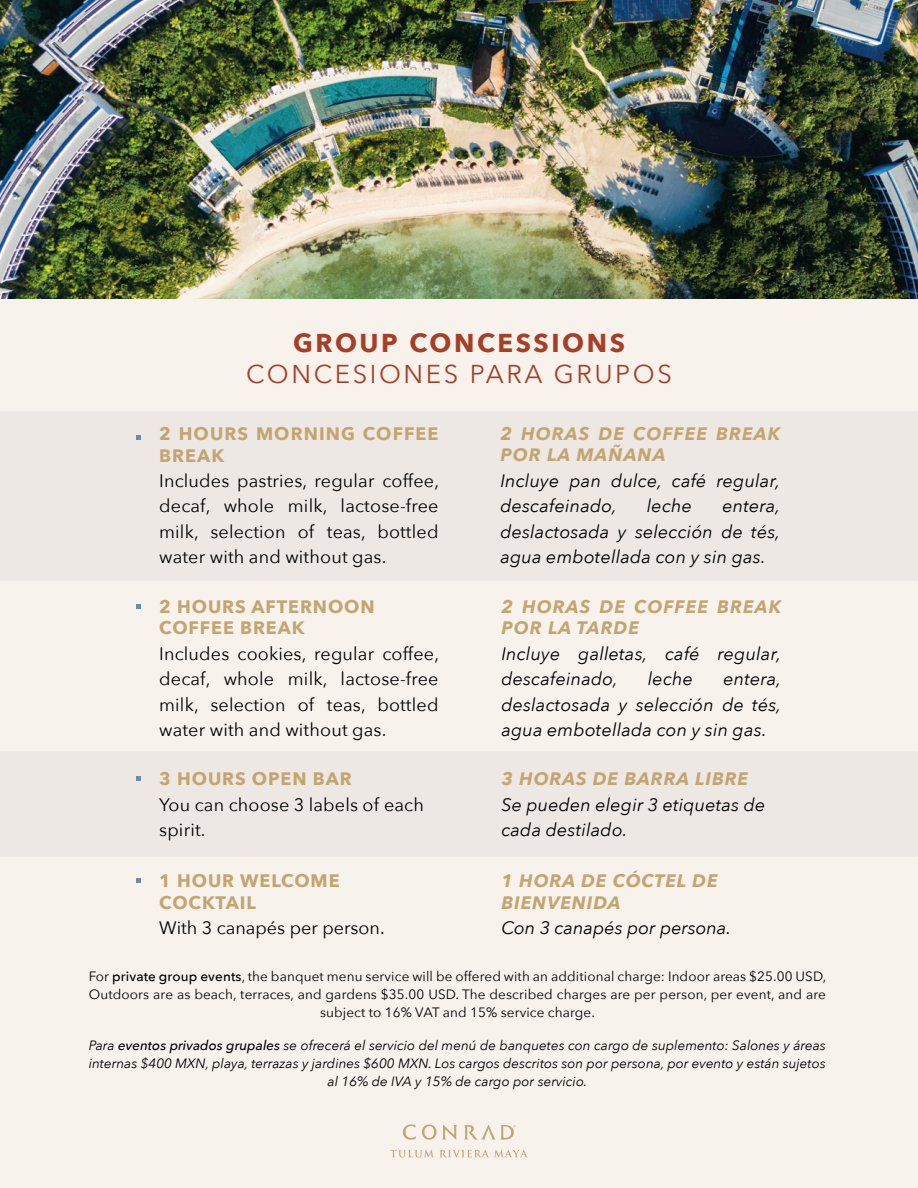
<style>
.page{position:relative;width:918px;height:1188px;background:#f7f2ec}
.page>*{position:absolute;margin:0;border:0;box-sizing:border-box;transform-origin:0 0}
.t1{font:25.8px "Avenir Next";letter-spacing:.1em;color:#a63f27}
.t2{font:700 25.8px "Avenir Next";letter-spacing:.1em;color:#a63f27}
.t3{font:italic 18px/25.5px "Avenir Next";letter-spacing:.01em;color:#000}
.t4{font:18px/25.5px "Avenir Next";letter-spacing:.01em;color:#000;text-align:justify}
.t5{font:italic 700 18px/21.6px "Avenir Next";letter-spacing:.06em;color:#c3a571}
.t6{font:700 18px/21.6px "Avenir Next";letter-spacing:.05em;color:#c3a571}
.t7{font:italic 13.5px/18px "Avenir Next";color:#000;text-align:center}
.t8{font:13.5px/18px "Avenir Next";letter-spacing:.01em;color:#000;text-align:center}
.s1{font-weight:500}
</style>
<div class="page">
<div style="left:0;top:411px;width:918px;height:170px;background:#ede8e4"></div>
<div style="left:0;top:751px;width:918px;height:106px;background:#ede8e4"></div>
<svg style="left:403px;top:1124px;width:13px;height:16px"></svg>
<svg style="left:422px;top:1125px;width:35px;height:15px"></svg>
<svg style="left:464px;top:1124px;width:52px;height:16px"></svg>
<svg style="left:390px;top:1150px;width:137px;height:7px"></svg>
<img style="left:0;top:0;width:918px;height:299px">
<svg style="left:136px;top:435px;width:5px;height:5px"></svg>
<svg style="left:136px;top:604px;width:5px;height:5px"></svg>
<svg style="left:136px;top:776px;width:5px;height:5px"></svg>
<svg style="left:136px;top:879px;width:5px;height:4px"></svg>
<h1 class="t2" style="left:293px;top:321px;width:333px">GROUP CONCESSIONS</h1>
<h1 class="t1" style="left:246px;top:353px;width:427px">CONCESIONES PARA GRUPOS</h1>
<p class="t6" style="left:159px;top:422px;width:281px">2 HOURS MORNING COFFEE<br>BREAK</p>
<p class="t4" style="left:159px;top:467px;width:281px">Includes pastries, regular coffee, decaf, whole milk, lactose-free milk, selection of teas, bottled water with and without gas.</p>
<p class="t6" style="left:159px;top:595px;width:217px">2 HOURS AFTERNOON<br>COFFEE BREAK</p>
<p class="t4" style="left:159px;top:640px;width:281px">Includes cookies, regular coffee, decaf, whole milk, lactose-free milk, selection of teas, bottled water with and without gas.</p>
<p class="t6" style="left:159px;top:768px;width:194px">3 HOURS OPEN BAR</p>
<p class="t4" style="left:159px;top:791px;width:266px">You can choose 3 labels of each spirit.</p>
<p class="t5" style="left:500px;top:422px;width:281px">2 HORAS DE COFFEE BREAK<br>POR LA MAÑANA</p>
<p class="t3" style="left:500px;top:467px;width:281px">Incluye pan dulce, café regular, descafeinado,</p>
<p class="t3" style="left:647px;top:493px;width:47px">leche</p>
<p class="t3" style="left:500px;top:493px;width:281px;text-align:justify;text-indent:222px">entera, deslactosada y selección de tés, agua embotellada con y sin gas.</p>
<p class="t5" style="left:501px;top:595px;width:281px">2 HORAS DE COFFEE BREAK<br>POR LA TARDE</p>
<p class="t3" style="left:501px;top:640px;width:281px">Incluye galletas, café regular, descafeinado,</p>
<p class="t3" style="left:648px;top:666px;width:47px">leche</p>
<p class="t3" style="left:501px;top:666px;width:281px;text-align:justify;text-indent:222px">entera, deslactosada y selección de tés, agua embotellada con y sin gas.</p>
<p class="t5" style="left:501px;top:768px;width:248px">3 HORAS DE BARRA LIBRE</p>
<p class="t3" style="left:501px;top:791px;width:265px">Se pueden elegir 3 etiquetas de cada destilado.</p>
<p class="t5" style="left:501px;top:870px;width:218px">1 HORA DE CÓCTEL DE<br>BIENVENIDA</p>
<p class="t3" style="left:501px;top:915px;width:231px">Con 3 canapés por persona.</p>
<p class="t8" style="left:89px;top:967px;width:739px">For <span class="s1">private group events</span>, the banquet menu service will be offered with an additional charge: Indoor areas $25.00 USD,<br>Outdoors are as beach, terraces, and gardens $35.00 USD. The described charges are per person, per event, and are subject to 16% VAT and 15% service charge.</p>
<p class="t7" style="left:89px;top:1035px;width:739px">Para <span class="s1">eventos privados grupales</span> se ofrecerá el servicio del menú de banquetes con cargo de suplemento: Salones y áreas internas $400 MXN, playa, terrazas y jardines $600 MXN. Los cargos descritos son por persona, por evento y están sujetos al 16% de IVA y 15% de cargo por servicio.</p>
<p class="t6" style="left:159px;top:870px;width:182px">1 HOUR WELCOME<br>COCKTAIL</p>
<p class="t4" style="left:159px;top:915px;width:227px">With 3 canapés per person.</p>
</div>
